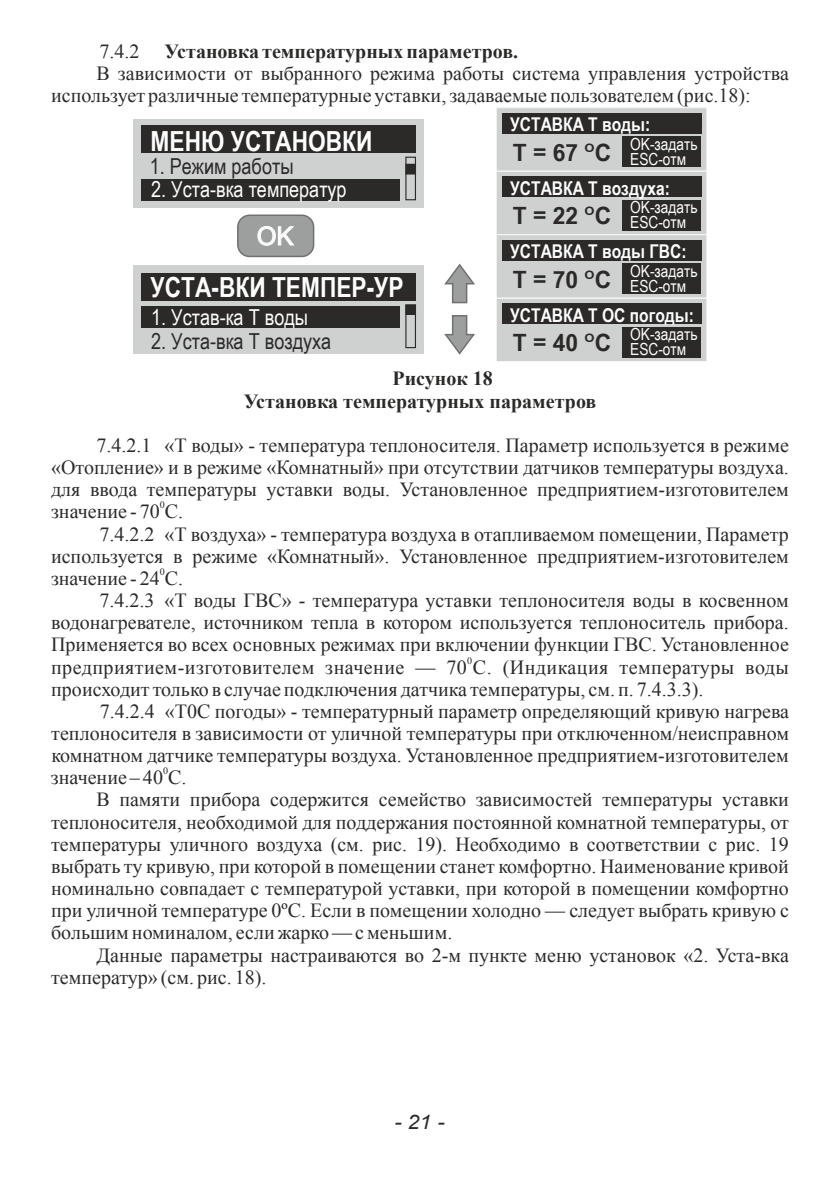
<style>
.page{position:relative;width:840px;height:1191px;background:#fff}
.page>*{position:absolute;margin:0;border:0;box-sizing:border-box;transform-origin:0 0}
.t1{font:700 27.6px "Arial Narrow";color:#fdfdfd}
.t2{font:25.4px "Arial";color:#fdfdfd}
.t3{font:700 23.8px "Arial Narrow";color:#2b2a29;scale:1.17 1}
.t4{font:22px "Arial Narrow";color:#fdfdfd}
.t5{font:22px "Arial Narrow";color:#2b2a29}
.t6{font:20px/22.2px "Times New Roman";color:#2b2a29}
.t7{font:700 20px/22.2px "Times New Roman";color:#2b2a29}
.t8{font:italic 20px "Arial";color:#2b2a29;scale:1.08 1}
.t9{font:700 19px "Arial Narrow";color:#fdfdfd}
.t10{font:16.8px/15.2px "Arial Narrow";color:#fdfdfd}
.t11{font:10px "Times New Roman";color:#2b2a29}
.s1{font-family:"Arial";font-weight:400}
</style>
<div class="page">
<div style="left:133px;top:119px;width:290px;height:89px;background:#cfd0d0"></div>
<div style="left:141px;top:125px;width:274px;height:28px;background:#2b2a29"></div>
<div style="left:141px;top:179px;width:259px;height:22px;background:#2b2a29"></div>
<div style="left:133px;top:265px;width:290px;height:88px;background:#cfd0d0"></div>
<div style="left:141px;top:273px;width:274px;height:28px;background:#2b2a29"></div>
<div style="left:141px;top:306px;width:259px;height:22px;background:#2b2a29"></div>
<div style="left:405px;top:173px;width:11px;height:27px;border:1px solid #2b2a29"></div>
<div style="left:405px;top:164px;width:10px;height:10px;background:#2b2a29"></div>
<div style="left:405px;top:157px;width:11px;height:17px;border:1px solid #2b2a29"></div>
<div style="left:238px;top:215px;width:75px;height:41px;background:#9d9e9e;border-radius:12px"></div>
<div style="left:237px;top:214px;width:77px;height:43px;border:2px solid #717170;border-radius:12px"></div>
<svg style="left:257px;top:226px;width:37px;height:20px"></svg>
<div style="left:405px;top:304px;width:11px;height:44px;border:1px solid #2b2a29"></div>
<div style="left:405px;top:305px;width:10px;height:9px;background:#2b2a29"></div>
<div style="left:405px;top:304px;width:11px;height:11px;border:1px solid #2b2a29"></div>
<svg style="left:444px;top:263px;width:31px;height:41px"></svg>
<svg style="left:444px;top:315px;width:31px;height:40px"></svg>
<div style="left:496px;top:108px;width:210px;height:63px;background:#cfd0d0"></div>
<div style="left:495px;top:107px;width:212px;height:65px;border:1px solid #fdfdfd"></div>
<div style="left:496px;top:171px;width:210px;height:64px;background:#cfd0d0"></div>
<div style="left:495px;top:171px;width:212px;height:64px;border:1px solid #fdfdfd"></div>
<div style="left:496px;top:235px;width:210px;height:63px;background:#cfd0d0"></div>
<div style="left:495px;top:234px;width:212px;height:65px;border:1px solid #fdfdfd"></div>
<div style="left:496px;top:298px;width:210px;height:64px;background:#cfd0d0"></div>
<div style="left:495px;top:298px;width:212px;height:64px;border:1px solid #fdfdfd"></div>
<div style="left:501px;top:113px;width:199px;height:21px;background:#2b2a29"></div>
<div style="left:501px;top:176px;width:199px;height:21px;background:#2b2a29"></div>
<div style="left:501px;top:240px;width:199px;height:20px;background:#2b2a29"></div>
<div style="left:501px;top:303px;width:199px;height:21px;background:#2b2a29"></div>
<div style="left:622px;top:136px;width:78px;height:31px;background:#2b2a29"></div>
<div style="left:622px;top:200px;width:78px;height:30px;background:#2b2a29"></div>
<div style="left:622px;top:263px;width:78px;height:31px;background:#2b2a29"></div>
<div style="left:622px;top:327px;width:78px;height:30px;background:#2b2a29"></div>
<p class="t6" style="left:99px;top:42px;width:41px">7.4.2</p>
<p class="t7" style="left:164px;top:39px;width:355px">Установка температурных параметров.</p>
<p class="t6" style="left:51px;top:62px;width:739px;text-indent:45px">В зависимости от выбранного режима работы система управления устройства использует различные температурные уставки, задаваемые пользователем (рис.18):</p>
<h1 class="t1" style="left:150px;top:120px;width:223px">МЕНЮ УСТАНОВКИ</h1>
<p class="t5" style="left:150px;top:150px;width:145px">1. Режим работы</p>
<p class="t4" style="left:151px;top:173px;width:197px">2. Уста-вка температур</p>
<p class="t2" style="left:256px;top:221px;width:38px">OK</p>
<h1 class="t1" style="left:150px;top:267px;width:254px">УСТА-ВКИ ТЕМПЕР-УР</h1>
<p class="t4" style="left:151px;top:301px;width:158px">1. Устав-ка Т воды</p>
<p class="t5" style="left:151px;top:325px;width:181px">2. Уста-вка Т воздуха</p>
<p class="t9" style="left:510px;top:110px;width:141px">УСТАВКА Т воды:</p>
<p class="t10" style="left:630px;top:138px;width:69px">OK-задать<br>ESC-отм</p>
<p class="t10" style="left:630px;top:201px;width:69px">OK-задать<br>ESC-отм</p>
<p class="t10" style="left:630px;top:265px;width:69px">OK-задать<br>ESC-отм</p>
<p class="t10" style="left:630px;top:328px;width:69px">OK-задать<br>ESC-отм</p>
<p class="t3" style="left:512px;top:134px;width:86px">Т = 67 <span class="s1">º</span>С</p>
<p class="t9" style="left:510px;top:173px;width:161px">УСТАВКА Т воздуха:</p>
<p class="t3" style="left:512px;top:198px;width:86px">Т = 22 <span class="s1">º</span>С</p>
<p class="t9" style="left:510px;top:237px;width:178px">УСТАВКА Т воды ГВС:</p>
<p class="t3" style="left:512px;top:261px;width:86px">Т = 70 <span class="s1">º</span>С</p>
<p class="t9" style="left:510px;top:300px;width:185px">УСТАВКА Т ОС погоды:</p>
<p class="t3" style="left:512px;top:325px;width:86px">Т = 40 <span class="s1">º</span>С</p>
<p class="t7" style="left:243px;top:367px;width:354px;text-indent:149px">Рисунок 18<br>Установка температурных параметров</p>
<p class="t6" style="left:51px;top:436px;width:739px;text-align:justify;text-indent:45px">7.4.2.1 «Т воды» - температура теплоносителя. Параметр используется в режиме «Отопление» и в режиме «Комнатный» при отсутствии датчиков температуры воздуха. для ввода температуры уставки воды. Установленное предприятием-изготовителем</p>
<p class="t11" style="left:160px;top:501px;width:6px">0</p>
<p class="t6" style="left:51px;top:500px;width:133px">значение - 70 С.</p>
<p class="t6" style="left:99px;top:522px;width:690px">7.4.2.2 «Т воздуха» - температура воздуха в отапливаемом помещении, Параметр</p>
<p class="t6" style="left:51px;top:544px;width:739px">используется в режиме «Комнатный». Установленное предприятием-изготовителем</p>
<p class="t11" style="left:160px;top:568px;width:6px">0</p>
<p class="t6" style="left:51px;top:567px;width:133px">значение - 24 С.</p>
<p class="t6" style="left:99px;top:589px;width:690px">7.4.2.3 «Т воды ГВС» - температура уставки теплоносителя воды в косвенном</p>
<p class="t6" style="left:51px;top:611px;width:739px">водонагревателе, источником тепла в котором используется теплоноситель прибора.</p>
<p class="t6" style="left:51px;top:633px;width:739px">Применяется во всех основных режимах при включении функции ГВС. Установленное</p>
<p class="t11" style="left:467px;top:656px;width:6px">0</p>
<p class="t6" style="left:51px;top:655px;width:739px">предприятием-изготовителем значение — 70 С. (Индикация температуры воды происходит только в случае подключения датчика температуры, см. п. 7.4.3.3).</p>
<p class="t6" style="left:51px;top:699px;width:739px;text-align:justify;text-indent:48px">7.4.2.4 «Т0С погоды» - температурный параметр определяющий кривую нагрева теплоносителя в зависимости от уличной температуры при отключенном/неисправном комнатном датчике температуры воздуха. Установленное предприятием-изготовителем</p>
<p class="t11" style="left:163px;top:767px;width:6px">0</p>
<p class="t6" style="left:51px;top:766px;width:137px">значение – 40 С.</p>
<p class="t6" style="left:96px;top:788px;width:693px">В памяти прибора содержится семейство зависимостей температуры уставки</p>
<p class="t6" style="left:51px;top:810px;width:739px">теплоносителя, необходимой для поддержания постоянной комнатной температуры, от</p>
<p class="t6" style="left:51px;top:832px;width:739px">температуры уличного воздуха (см. рис. 19). Необходимо в соответствии с рис. 19</p>
<p class="t6" style="left:51px;top:854px;width:738px">выбрать ту кривую, при которой в помещении станет комфортно. Наименование кривой</p>
<p class="t6" style="left:51px;top:877px;width:739px">номинально совпадает с температурой уставки, при которой в помещении комфортно</p>
<p class="t6" style="left:51px;top:899px;width:739px">при уличной температуре 0ºС. Если в помещении холодно — следует выбрать кривую с</p>
<p class="t6" style="left:51px;top:921px;width:402px">большим номиналом, если жарко — с меньшим.</p>
<p class="t6" style="left:96px;top:943px;width:693px">Данные параметры настраиваются во 2-м пункте меню установок «2. Уста-вка</p>
<p class="t6" style="left:51px;top:965px;width:217px">температур» (см. рис. 18).</p>
<p class="t8" style="left:394px;top:1110px;width:48px">- 21 -</p>
</div>
